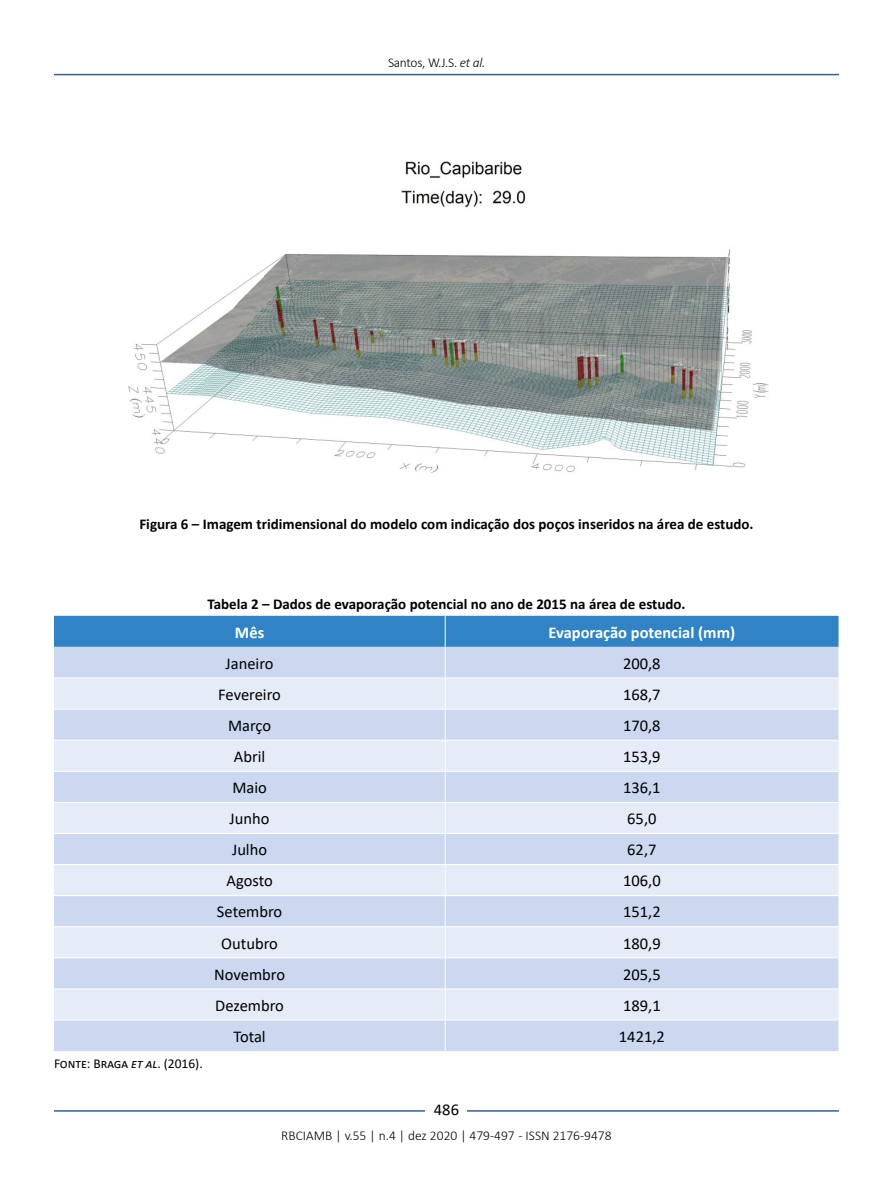
<style>
.page{position:relative;width:893px;height:1191px;background:#fff}
.page>*{position:absolute;margin:0;border:0;box-sizing:border-box;transform-origin:0 0}
.t1{font:16.5px "Calibri";color:#000}
.t2{font:700 16.5px "Calibri";color:#fff}
.t3{font:700 15px "Calibri";color:#000}
.t4{font:300 13.5px "Calibri";color:#000}
.t5{font:13.5px "Calibri";color:#000}
.s1{font-style:italic}
</style>
<div class="page">
<hr style="left:54px;top:74px;width:785px;height:1px;background:#365f92">
<hr style="left:54px;top:1110px;width:785px;height:1px;background:#365f92">
<div style="left:426px;top:1096px;width:41px;height:26px;background:#fff"></div>
<div style="left:54px;top:616px;width:784px;height:31px;background:#3084c6"></div>
<div style="left:54px;top:647px;width:784px;height:404px;background:#cbd8f0"></div>
<svg style="left:54px;top:678px;width:784px;height:341px;background:#dae2f4"></svg>
<hr style="left:445px;top:616px;width:1px;height:31px;background:#fff">
<hr style="left:445px;top:647px;width:1px;height:30px;background:#fff">
<hr style="left:54px;top:677px;width:391px;height:1px;background:#fff">
<hr style="left:445px;top:677px;width:393px;height:1px;background:#fff">
<hr style="left:445px;top:678px;width:1px;height:30px;background:#fff">
<hr style="left:54px;top:708px;width:391px;height:1px;background:#fff">
<hr style="left:445px;top:708px;width:393px;height:1px;background:#fff">
<hr style="left:445px;top:709px;width:1px;height:31px;background:#fff">
<hr style="left:54px;top:740px;width:391px;height:1px;background:#fff">
<hr style="left:445px;top:740px;width:393px;height:1px;background:#fff">
<hr style="left:445px;top:740px;width:1px;height:31px;background:#fff">
<hr style="left:54px;top:771px;width:391px;height:1px;background:#fff">
<hr style="left:445px;top:771px;width:393px;height:1px;background:#fff">
<hr style="left:445px;top:771px;width:1px;height:31px;background:#fff">
<hr style="left:54px;top:802px;width:391px;height:1px;background:#fff">
<hr style="left:445px;top:802px;width:393px;height:1px;background:#fff">
<hr style="left:445px;top:802px;width:1px;height:31px;background:#fff">
<hr style="left:54px;top:833px;width:391px;height:1px;background:#fff">
<hr style="left:445px;top:833px;width:393px;height:1px;background:#fff">
<hr style="left:445px;top:834px;width:1px;height:30px;background:#fff">
<hr style="left:54px;top:864px;width:391px;height:1px;background:#fff">
<hr style="left:445px;top:864px;width:393px;height:1px;background:#fff">
<hr style="left:445px;top:865px;width:1px;height:30px;background:#fff">
<hr style="left:54px;top:895px;width:391px;height:1px;background:#fff">
<hr style="left:445px;top:895px;width:393px;height:1px;background:#fff">
<hr style="left:445px;top:896px;width:1px;height:30px;background:#fff">
<hr style="left:54px;top:926px;width:391px;height:1px;background:#fff">
<hr style="left:445px;top:926px;width:393px;height:1px;background:#fff">
<hr style="left:445px;top:927px;width:1px;height:30px;background:#fff">
<hr style="left:54px;top:957px;width:391px;height:1px;background:#fff">
<hr style="left:445px;top:957px;width:393px;height:1px;background:#fff">
<hr style="left:445px;top:958px;width:1px;height:30px;background:#fff">
<hr style="left:54px;top:988px;width:391px;height:1px;background:#fff">
<hr style="left:445px;top:988px;width:393px;height:1px;background:#fff">
<hr style="left:445px;top:989px;width:1px;height:30px;background:#fff">
<hr style="left:54px;top:1019px;width:391px;height:1px;background:#fff">
<hr style="left:445px;top:1019px;width:393px;height:1px;background:#fff">
<hr style="left:445px;top:1020px;width:1px;height:31px;background:#fff">
<img style="left:128px;top:161px;width:641px;height:312px">
<p class="t4" style="left:388px;top:54px;width:99px">Santos, W.J.S. <span class="s1">et al.</span></p>
<p class="t3" style="left:139px;top:513px;width:616px">Figura 6 – Imagem tridimensional do modelo com indicação dos poços inseridos na área de estudo.</p>
<p class="t3" style="left:207px;top:594px;width:480px">Tabela 2 – Dados de evaporação potencial no ano de 2015 na área de estudo.</p>
<p class="t2" style="left:235px;top:620px;width:31px">Mês</p>
<p class="t2" style="left:549px;top:620px;width:188px">Evaporação potencial (mm)</p>
<p class="t1" style="left:226px;top:651px;width:50px">Janeiro</p>
<p class="t1" style="left:623px;top:651px;width:39px">200,8</p>
<p class="t1" style="left:218px;top:683px;width:64px">Fevereiro</p>
<p class="t1" style="left:623px;top:683px;width:39px">168,7</p>
<p class="t1" style="left:228px;top:714px;width:45px">Março</p>
<p class="t1" style="left:623px;top:714px;width:39px">170,8</p>
<p class="t1" style="left:234px;top:745px;width:33px">Abril</p>
<p class="t1" style="left:623px;top:745px;width:39px">153,9</p>
<p class="t1" style="left:232px;top:776px;width:36px">Maio</p>
<p class="t1" style="left:623px;top:776px;width:39px">136,1</p>
<p class="t1" style="left:230px;top:807px;width:41px">Junho</p>
<p class="t1" style="left:627px;top:807px;width:31px">65,0</p>
<p class="t1" style="left:232px;top:838px;width:37px">Julho</p>
<p class="t1" style="left:627px;top:838px;width:31px">62,7</p>
<p class="t1" style="left:226px;top:869px;width:48px">Agosto</p>
<p class="t1" style="left:623px;top:869px;width:39px">106,0</p>
<p class="t1" style="left:217px;top:900px;width:67px">Setembro</p>
<p class="t1" style="left:623px;top:900px;width:39px">151,2</p>
<p class="t1" style="left:221px;top:931px;width:58px">Outubro</p>
<p class="t1" style="left:623px;top:931px;width:39px">180,9</p>
<p class="t1" style="left:214px;top:962px;width:72px">Novembro</p>
<p class="t1" style="left:623px;top:962px;width:39px">205,5</p>
<p class="t1" style="left:215px;top:993px;width:70px">Dezembro</p>
<p class="t1" style="left:623px;top:993px;width:39px">189,1</p>
<p class="t1" style="left:233px;top:1024px;width:34px">Total</p>
<p class="t1" style="left:619px;top:1024px;width:47px">1421,2</p>
<p class="t5" style="left:54px;top:1053px;width:150px">Fonte: Braga <span class="s1">et al</span>. (2016).</p>
<p class="t1" style="left:434px;top:1098px;width:27px">486</p>
<p class="t4" style="left:281px;top:1126px;width:332px">RBCIAMB | v.55 | n.4 | dez 2020 | 479-497 - ISSN 2176-9478</p>
</div>
